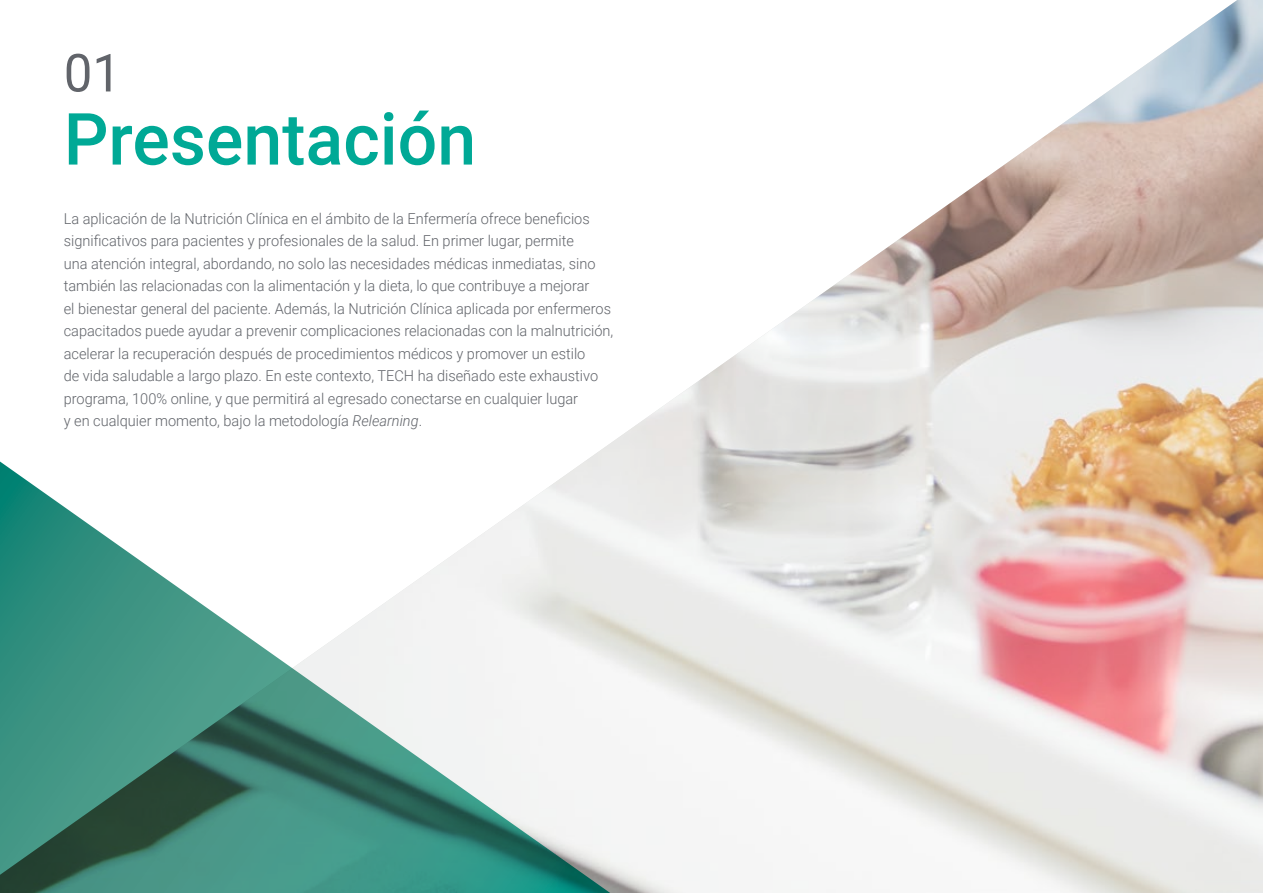
<style>
.page{position:relative;width:1263px;height:893px;background:#fff}
.page>*{position:absolute;margin:0;border:0;box-sizing:border-box;transform-origin:0 0}
.t1{font:500 72px "Roboto";color:#00a996}
.t2{font:52.5px "Roboto";color:#61646a}
.t3{font:300 15px/22.5px "Roboto";color:#61646a}
.s1{font-style:italic}
</style>
<div class="page">
<img style="left:607px;top:0;width:656px;height:893px">
<svg style="left:0;top:446px;width:640px;height:447px"></svg>
<h2 class="t2" style="left:64px;top:36px;width:59px">01</h2>
<h1 class="t1" style="left:64px;top:89px;width:414px">Presentación</h1>
<p class="t3" style="left:64px;top:207px;width:551px">La aplicación de la Nutrición Clínica en el ámbito de la Enfermería ofrece beneficios significativos para pacientes y profesionales de la salud. En primer lugar, permite<br>una atención integral, abordando, no solo las necesidades médicas inmediatas, sino también las relacionadas con la alimentación y la dieta, lo que contribuye a mejorar<br>el bienestar general del paciente. Además, la Nutrición Clínica aplicada por enfermeros capacitados puede ayudar a prevenir complicaciones relacionadas con la malnutrición, acelerar la recuperación después de procedimientos médicos y promover un estilo<br>de vida saludable a largo plazo. En este contexto, TECH ha diseñado este exhaustivo programa, 100% online, y que permitirá al egresado conectarse en cualquier lugar<br>y en cualquier momento, bajo la metodología <span class="s1">Relearning</span>.</p>
</div>
